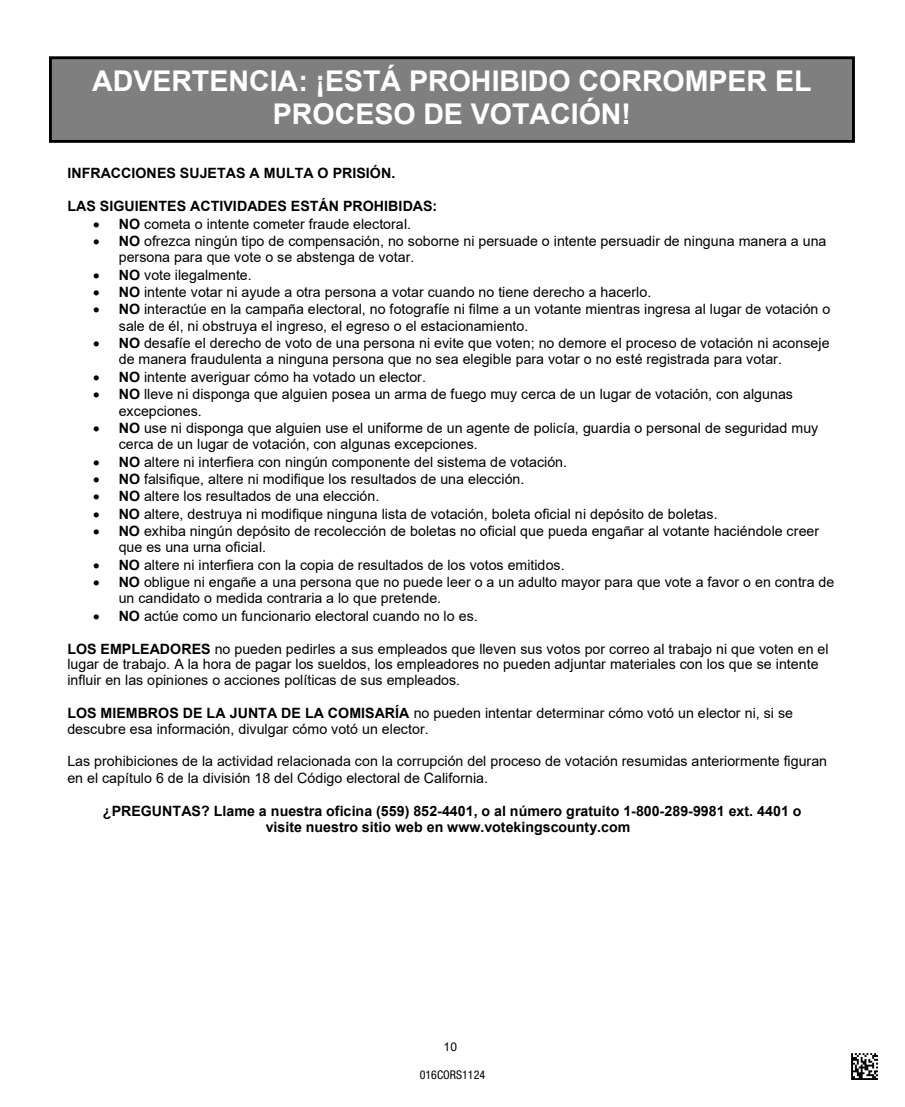
<style>
.page{position:relative;width:905px;height:1107px;background:#fff}
.page>*{position:absolute;margin:0;border:0;box-sizing:border-box;transform-origin:0 0}
.t1{font:700 28.5px/32.7px "Arial";color:#fff;text-align:center}
.t2{font:14.25px/16.2px "Arial";color:#000}
.t3{font:700 14.25px/16.4px "Arial";color:#000;text-align:center}
.t4{font:condensed 12px "Helvetica Neue LT Std";color:#000}
.t5{font:12px "Arial";color:#000}
.s1{font-weight:700}
</style>
<div class="page">
<div style="left:50px;top:58px;width:803px;height:83px;background:#7f7f7f"></div>
<div style="left:49px;top:56px;width:805px;height:87px;border:3px solid #000"></div>
<svg style="left:851px;top:1053px;width:27px;height:25px"></svg>
<hr style="left:851px;top:1078px;width:27px;height:2px;background:#000">
<h1 class="t1" style="left:92px;top:65px;width:721px">ADVERTENCIA: ¡ESTÁ PROHIBIDO CORROMPER EL<br>PROCESO DE VOTACIÓN!</h1>
<p class="t3" style="left:68px;top:165px;width:329px">INFRACCIONES SUJETAS A MULTA O PRISIÓN.</p>
<p class="t3" style="left:68px;top:198px;width:371px">LAS SIGUIENTES ACTIVIDADES ESTÁN PROHIBIDAS:</p>
<p class="t2" style="left:93px;top:215px;width:319px">• <span class="s1">NO</span> cometa o intente cometer fraude electoral.</p>
<p class="t2" style="left:119px;top:233px;width:709px;text-indent:-26px">• <span class="s1">NO</span> ofrezca ningún tipo de compensación, no soborne ni persuade o intente persuadir de ninguna manera a una persona para que vote o se abstenga de votar.</p>
<p class="t2" style="left:93px;top:267px;width:160px">• <span class="s1">NO</span> vote ilegalmente.</p>
<p class="t2" style="left:93px;top:284px;width:559px">• <span class="s1">NO</span> intente votar ni ayude a otra persona a votar cuando no tiene derecho a hacerlo.</p>
<p class="t2" style="left:119px;top:301px;width:713px;text-indent:-26px">• <span class="s1">NO</span> interactúe en la campaña electoral, no fotografíe ni filme a un votante mientras ingresa al lugar de votación o sale de él, ni obstruya el ingreso, el egreso o el estacionamiento.</p>
<p class="t2" style="left:119px;top:335px;width:712px;text-indent:-26px">• <span class="s1">NO</span> desafíe el derecho de voto de una persona ni evite que voten; no demore el proceso de votación ni aconseje de manera fraudulenta a ninguna persona que no sea elegible para votar o no esté registrada para votar.</p>
<p class="t2" style="left:93px;top:369px;width:334px">• <span class="s1">NO</span> intente averiguar cómo ha votado un elector.</p>
<p class="t2" style="left:119px;top:386px;width:675px;text-indent:-26px">• <span class="s1">NO</span> lleve ni disponga que alguien posea un arma de fuego muy cerca de un lugar de votación, con algunas excepciones.</p>
<p class="t2" style="left:119px;top:420px;width:701px;text-indent:-26px">• <span class="s1">NO</span> use ni disponga que alguien use el uniforme de un agente de policía, guardia o personal de seguridad muy cerca de un lugar de votación, con algunas excepciones.</p>
<p class="t2" style="left:93px;top:453px;width:475px">• <span class="s1">NO</span> altere ni interfiera con ningún componente del sistema de votación.</p>
<p class="t2" style="left:93px;top:471px;width:433px">• <span class="s1">NO</span> falsifique, altere ni modifique los resultados de una elección.</p>
<p class="t2" style="left:93px;top:488px;width:288px">• <span class="s1">NO</span> altere los resultados de una elección.</p>
<p class="t2" style="left:93px;top:505px;width:626px">• <span class="s1">NO</span> altere, destruya ni modifique ninguna lista de votación, boleta oficial ni depósito de boletas.</p>
<p class="t2" style="left:119px;top:523px;width:702px;text-indent:-26px">• <span class="s1">NO</span> exhiba ningún depósito de recolección de boletas no oficial que pueda engañar al votante haciéndole creer que es una urna oficial.</p>
<p class="t2" style="left:93px;top:557px;width:473px">• <span class="s1">NO</span> altere ni interfiera con la copia de resultados de los votos emitidos.</p>
<p class="t2" style="left:119px;top:574px;width:717px;text-indent:-26px">• <span class="s1">NO</span> obligue ni engañe a una persona que no puede leer o a un adulto mayor para que vote a favor o en contra de un candidato o medida contraria a lo que pretende.</p>
<p class="t2" style="left:93px;top:608px;width:386px">• <span class="s1">NO</span> actúe como un funcionario electoral cuando no lo es.</p>
<p class="t2" style="left:67px;top:641px;width:762px"><span class="s1">LOS EMPLEADORES</span> no pueden pedirles a sus empleados que lleven sus votos por correo al trabajo ni que voten en el lugar de trabajo. A la hora de pagar los sueldos, los empleadores no pueden adjuntar materiales con los que se intente influir en las opiniones o acciones políticas de sus empleados.</p>
<p class="t2" style="left:67px;top:705px;width:727px;line-height:15.5px"><span class="s1">LOS MIEMBROS DE LA JUNTA DE LA COMISARÍA</span> no pueden intentar determinar cómo votó un elector ni, si se descubre esa información, divulgar cómo votó un elector.</p>
<p class="t2" style="left:67px;top:753px;width:761px">Las prohibiciones de la actividad relacionada con la corrupción del proceso de votación resumidas anteriormente figuran en el capítulo 6 de la división 18 del Código electoral de California.</p>
<p class="t3" style="left:103px;top:803px;width:700px">¿PREGUNTAS? Llame a nuestra oficina (559) 852-4401, o al número gratuito 1-800-289-9981 ext. 4401 o visite nuestro sitio web en www.votekingscounty.com</p>
<p class="t5" style="left:443px;top:1039px;width:15px">10</p>
<p class="t4" style="left:420px;top:1068px;width:67px">016CORS1124</p>
</div>
